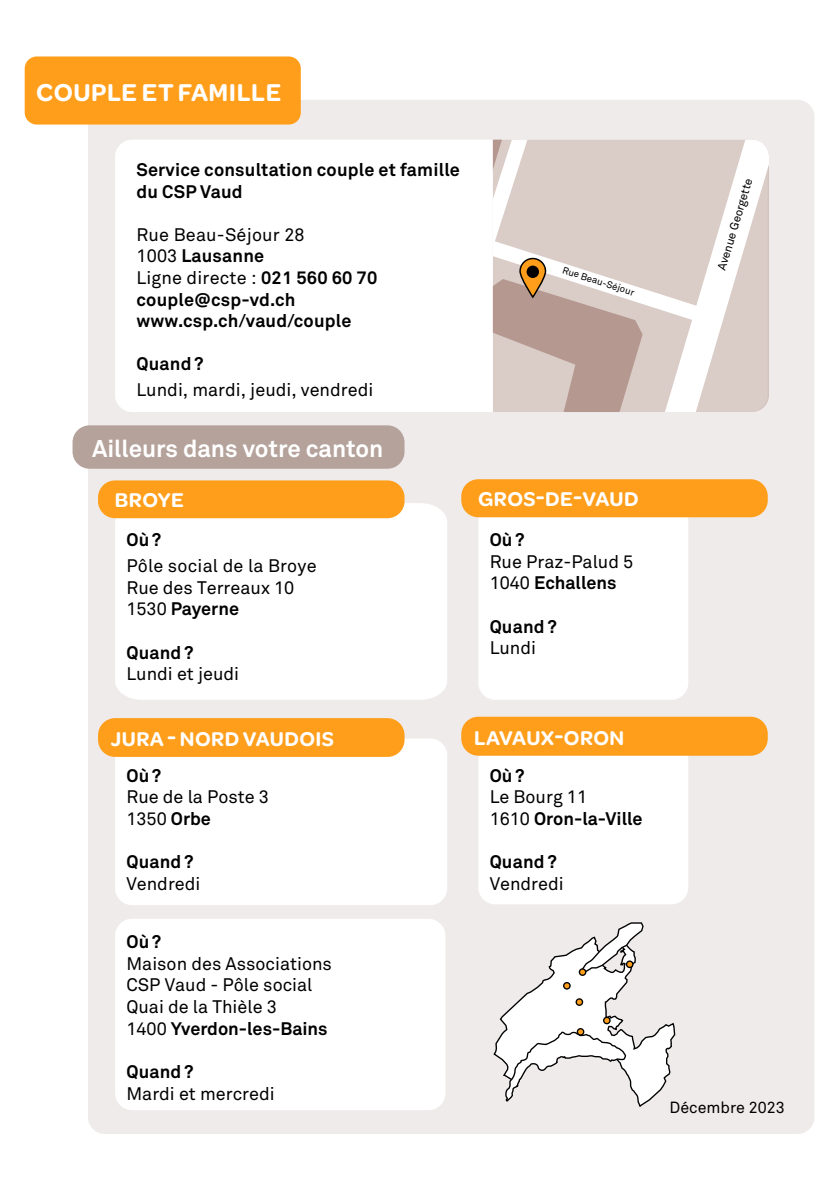
<style>
.page{position:relative;width:840px;height:1191px;background:#fff}
.page>*{position:absolute;margin:0;border:0;box-sizing:border-box;transform-origin:0 0}
.t1{font:600 26px "Omnes";letter-spacing:.02em;color:#fff}
.t2{font:700 24px "Akkurat";color:#fff}
.t3{font:600 21.2px "Omnes";letter-spacing:.02em;color:#fff}
.t4{font:18px/21.6px "Akkurat";color:#000}
.t5{font:700 18px/21.6px "Akkurat";letter-spacing:.01em;color:#000}
.t6{font:16px "Akkurat";color:#000}
.t7{font:11.6px "Akkurat";color:#000}
.t8{font:9.6px "Akkurat";color:#000}
.s1{font-weight:400}
.s2{font-weight:700}
</style>
<div class="page">
<div style="left:88px;top:100px;width:726px;height:1034px;background:#efebea;border-radius:17px"></div>
<div style="left:25px;top:56px;width:275px;height:69px;background:#ff9e1a;border-radius:12px"></div>
<div style="left:115px;top:140px;width:652px;height:272px;background:#fff;border-radius:17px"></div>
<svg style="left:642px;top:140px;width:126px;height:272px"></svg>
<svg style="left:492px;top:140px;width:150px;height:272px;background:#d3c3bd"></svg>
<svg style="left:520px;top:258px;width:25px;height:39px"></svg>
<div style="left:519px;top:258px;width:27px;height:40px;border:1px solid #000;border-radius:13px"></div>
<div style="left:526px;top:266px;width:12px;height:12px;background:#000;border-radius:50%"></div>
<div style="left:72px;top:425px;width:332px;height:44px;background:#b4a29b;border-radius:17px"></div>
<div style="left:115px;top:918px;width:330px;height:192px;background:#fff;border-radius:17px"></div>
<div style="left:478px;top:742px;width:210px;height:162px;background:#fff;border-radius:17px"></div>
<div style="left:461px;top:716px;width:306px;height:39px;background:#ff9e1a;border-radius:17px"></div>
<div style="left:115px;top:738px;width:332px;height:167px;background:#fff;border-radius:17px"></div>
<div style="left:98px;top:718px;width:306px;height:39px;background:#ff9e1a;border-radius:17px"></div>
<div style="left:478px;top:503px;width:210px;height:197px;background:#fff;border-radius:17px"></div>
<div style="left:461px;top:479px;width:306px;height:38px;background:#ff9e1a;border-radius:17px"></div>
<div style="left:115px;top:503px;width:332px;height:197px;background:#fff"></div>
<div style="left:98px;top:480px;width:306px;height:38px;background:#ff9e1a;border-radius:17px"></div>
<svg style="left:493px;top:922px;width:182px;height:185px"></svg>
<h1 class="t1" style="left:36px;top:74px;width:246px">COUPLE ET FAMILLE</h1>
<p class="t5" style="left:136px;top:159px;width:325px">Service consultation couple et famille du CSP Vaud</p>
<p class="t5" style="left:136px;top:224px;width:242px"><span class="s1">Rue Beau-Séjour 28<br>1003</span> Lausanne<br><span class="s1">Ligne directe :</span> 021 560 60 70 couple@csp-vd.ch www.csp.ch/vaud/couple</p>
<p class="t5" style="left:136px;top:353px;width:69px">Quand?</p>
<p class="t4" style="left:136px;top:380px;width:238px">Lundi, mardi, jeudi, vendredi</p>
<h2 class="t2" style="left:92px;top:433px;width:293px">Ailleurs dans votre canton</h2>
<p class="t3" style="left:115px;top:485px;width:70px">BROYE</p>
<p class="t5" style="left:126px;top:529px;width:36px">Où?</p>
<p class="t4" style="left:126px;top:555px;width:192px">Pôle social de la Broye<br>Rue des Terreaux 10<br>1530 <span class="s2">Payerne</span></p>
<p class="t5" style="left:126px;top:641px;width:69px">Quand?</p>
<p class="t4" style="left:126px;top:663px;width:114px">Lundi et jeudi</p>
<p class="t8" style="left:564px;top:264px;width:77px;rotate:18deg">Rue Beau-Séjour</p>
<p class="t3" style="left:478px;top:484px;width:162px">GROS-DE-VAUD</p>
<p class="t5" style="left:489px;top:529px;width:36px">Où?</p>
<p class="t4" style="left:489px;top:551px;width:145px">Rue Praz-Palud 5<br>1040 <span class="s2">Echallens</span></p>
<p class="t5" style="left:489px;top:615px;width:69px">Quand?</p>
<p class="t4" style="left:489px;top:637px;width:48px">Lundi</p>
<p class="t3" style="left:111px;top:724px;width:224px">JURA - NORD VAUDOIS</p>
<p class="t5" style="left:126px;top:764px;width:36px">Où?</p>
<p class="t4" style="left:126px;top:786px;width:144px">Rue de la Poste 3<br>1350 <span class="s2">Orbe</span></p>
<p class="t5" style="left:126px;top:851px;width:69px">Quand?</p>
<p class="t4" style="left:126px;top:873px;width:76px">Vendredi</p>
<p class="t5" style="left:126px;top:931px;width:36px">Où?</p>
<p class="t4" style="left:126px;top:953px;width:207px">Maison des Associations<br>CSP Vaud - Pôle social<br>Quai de la Thièle 3<br>1400 <span class="s2">Yverdon-les-Bains</span></p>
<p class="t5" style="left:126px;top:1061px;width:69px">Quand?</p>
<p class="t4" style="left:126px;top:1083px;width:150px">Mardi et mercredi</p>
<p class="t3" style="left:474px;top:723px;width:152px">LAVAUX-ORON</p>
<p class="t5" style="left:489px;top:764px;width:36px">Où?</p>
<p class="t4" style="left:489px;top:786px;width:154px">Le Bourg 11<br>1610 <span class="s2">Oron-la-Ville</span></p>
<p class="t5" style="left:489px;top:851px;width:69px">Quand?</p>
<p class="t4" style="left:489px;top:873px;width:76px">Vendredi</p>
<p class="t7" style="left:713px;top:268px;width:97px;rotate:-73deg">Avenue Georgette</p>
<p class="t6" style="left:669px;top:1098px;width:117px">Décembre 2023</p>
</div>
